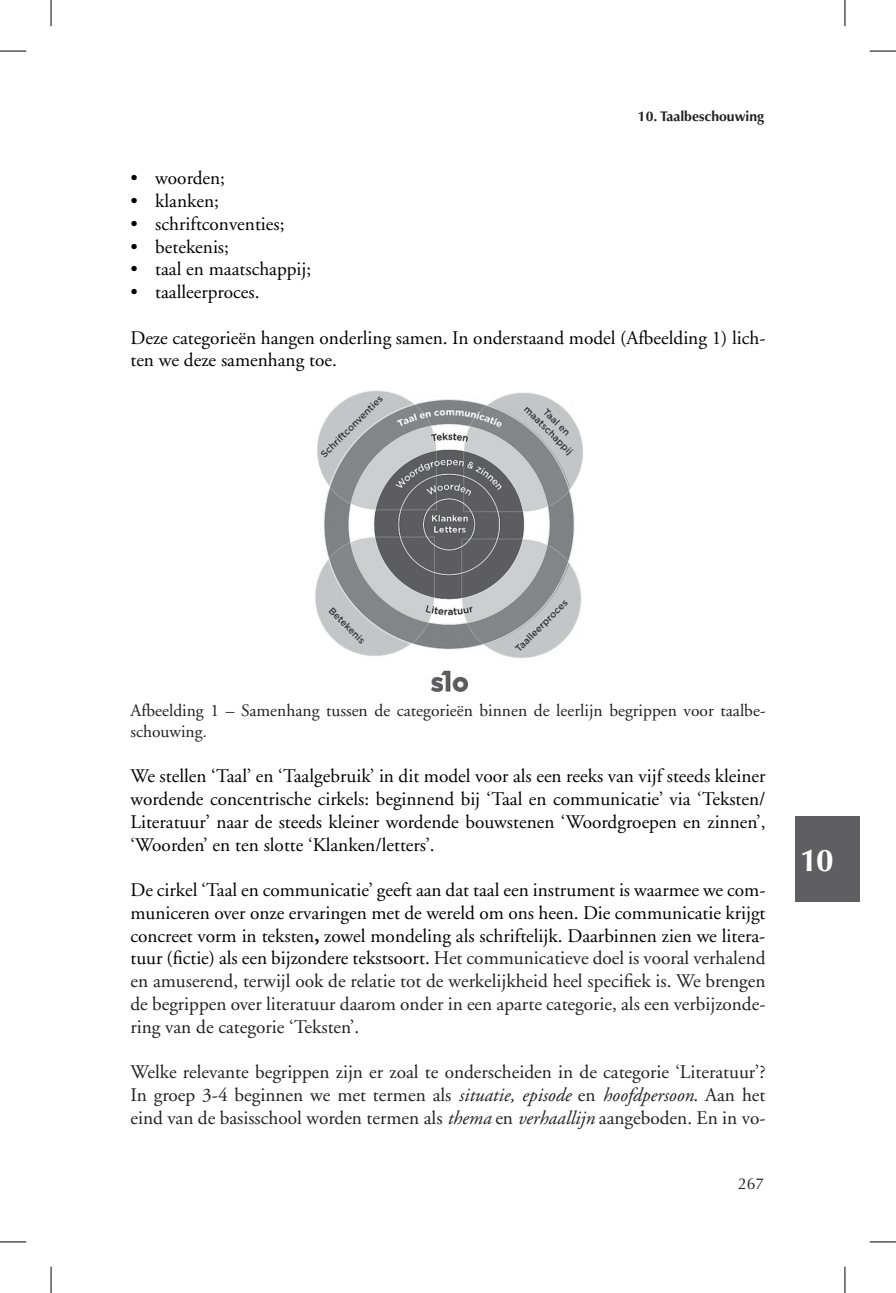
<style>
.page{position:relative;width:896px;height:1293px;background:#fff}
.page>*{position:absolute;margin:0;border:0;box-sizing:border-box;transform-origin:0 0}
.t1{font:700 31.5px "Optima";color:#fff}
.t2{font:19.25px/22.8px "Adobe Garamond";color:#000002;text-align:justify}
.t3{font:19.25px/22.8px "Adobe Garamond";color:#231f20;text-align:justify}
.t4{font:17.5px/21px "Adobe Garamond";color:#231f20}
.t5{font:15.75px "Optima";color:#231f20}
.t6{font:700 14px "Optima";color:#231f20}
.s1{font-style:italic}
.s2{font-weight:700}
.s3{color:#231f20}
</style>
<div class="page">
<div style="left:795px;top:816px;width:65px;height:85px;background:#5f5f62"></div>
<img style="left:315px;top:390px;width:269px;height:302px">
<svg style="left:0;top:51px;width:26px;height:1px"></svg>
<svg style="left:870px;top:51px;width:26px;height:1px"></svg>
<svg style="left:0;top:1241px;width:26px;height:1px"></svg>
<svg style="left:870px;top:1241px;width:26px;height:1px"></svg>
<svg style="left:51px;top:0;width:1px;height:26px"></svg>
<svg style="left:51px;top:1266px;width:1px;height:27px"></svg>
<svg style="left:844px;top:0;width:1px;height:26px"></svg>
<svg style="left:844px;top:1266px;width:1px;height:27px"></svg>
<p class="t6" style="left:638px;top:108px;width:128px">10. Taalbeschouwing</p>
<p class="t2" style="left:130px;top:167px;width:96px">• woorden;</p>
<p class="t2" style="left:130px;top:190px;width:90px">• klanken;</p>
<p class="t2" style="left:130px;top:213px;width:156px">• schriftconventies;</p>
<p class="t2" style="left:130px;top:235px;width:100px">• betekenis;</p>
<p class="t2" style="left:130px;top:258px;width:182px">• taal en maatschappij;</p>
<p class="t2" style="left:130px;top:281px;width:131px">• taalleerproces.</p>
<p class="t2" style="left:130px;top:326px;width:637px">Deze categorieën hangen onderling samen. In onderstaand model (Afbeelding 1) lich&shy;ten we deze samenhang toe.</p>
<p class="t4" style="left:130px;top:700px;width:637px">Afbeelding 1 – Samenhang tussen de categorieën binnen de leerlijn begrippen voor taalbe&shy;schouwing<span class="s1">.</span></p>
<p class="t2" style="left:130px;top:765px;width:636px">We stellen ‘Taal’ en ‘Taalgebruik’ in dit model voor als een reeks van vijf steeds kleiner wordende concentrische cirkels: beginnend bij ‘Taal en communicatie’ via ‘Teksten/ Literatuur’ naar de steeds kleiner wordende bouwstenen ‘Woordgroepen en zinnen’, ‘Woorden’ en ten slotte ‘Klanken/letters’.</p>
<p class="t2" style="left:130px;top:879px;width:637px">De cirkel ‘Taal en communicatie’ geeft aan dat taal een instrument is waarmee we com&shy;municeren over onze ervaringen met de wereld om ons heen. Die communicatie krijgt concreet vorm in teksten<span class="s2">,</span> zowel mondeling als schriftelijk. Daarbinnen zien we litera&shy;tuur (fictie) als een bijzondere tekstsoort. <span class="s3">Het communicatieve doel is vooral verhalend en amuserend, terwijl ook de relatie tot de werkelijkheid heel specifiek is. We brengen de begrippen over literatuur daarom onder in een aparte categorie, als een verbijzonde&shy;ring van de categorie ‘Teksten’.</span></p>
<p class="t3" style="left:130px;top:1061px;width:637px">Welke relevante begrippen zijn er zoal te onderscheiden in de categorie ‘Literatuur’?<br>In groep 3-4 beginnen we met termen als <span class="s1">situatie, episode</span> en <span class="s1">hoofdpersoon</span>. Aan het eind van de basisschool worden termen als <span class="s1">thema</span> en <span class="s1">verhaallijn</span> aangeboden. En in vo-</p>
<p class="t5" style="left:738px;top:1174px;width:28px">267</p>
<h1 class="t1" style="left:800px;top:841px;width:35px">10</h1>
</div>
